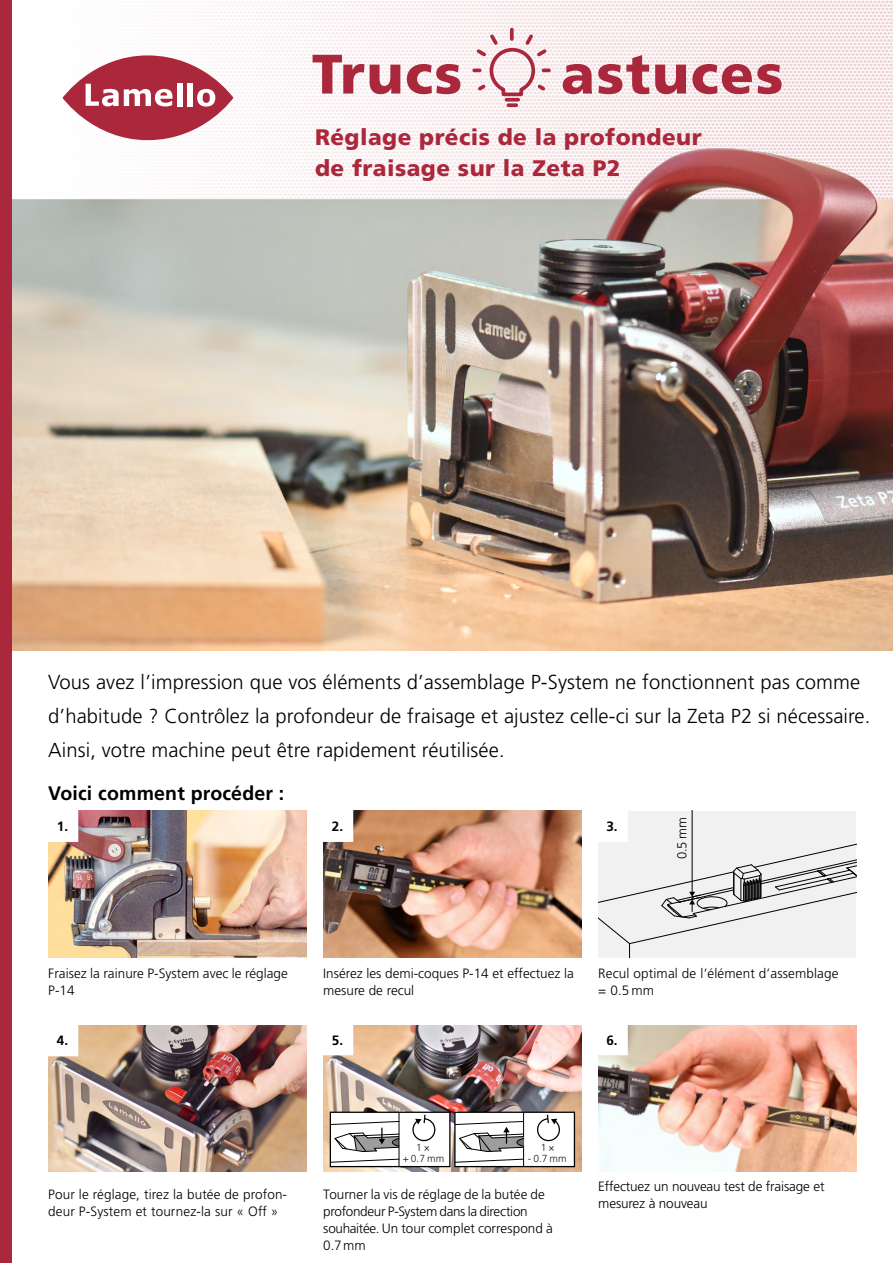
<style>
.page{position:relative;width:893px;height:1263px;background:#fff}
.page>*{position:absolute;margin:0;border:0;box-sizing:border-box;transform-origin:0 0}
.t1{font:900 55.5px "Frutiger LT Pro";letter-spacing:.03em;color:#ab273b}
.t2{font:900 22.5px/31.5px "Frutiger LT Pro";letter-spacing:.02em;color:#ab273b}
.t3{font:300 20.25px/34px "Frutiger LT Pro";letter-spacing:.005em;color:#000}
.t4{font:700 19.5px "Frutiger LT Pro";letter-spacing:.01em;color:#000}
.t5{font:300 13.5px/17px "Frutiger LT Pro";color:#000}
.t6{font:700 13.5px "Frutiger LT Pro";color:#000}
.t7{font:300 13.05px "Frutiger LT Pro";color:#000}
.t8{font:300 10.2px "Frutiger LT Pro";color:#1e181a}
</style>
<div class="page">
<img style="left:598px;top:1025px;width:258px;height:146px">
<svg style="left:62px;top:0;width:831px;height:140px"></svg>
<svg style="left:63px;top:55px;width:170px;height:85px;background:#b74758"></svg>
<div style="left:177px;top:83px;width:6px;height:23px;background:#fff"></div>
<div style="left:188px;top:83px;width:5px;height:23px;background:#fff"></div>
<svg style="left:197px;top:89px;width:18px;height:18px"></svg>
<svg style="left:86px;top:84px;width:86px;height:22px"></svg>
<img style="left:323px;top:811px;width:258px;height:146px">
<div style="left:598px;top:811px;width:258px;height:146px;background:#f1f1f1"></div>
<hr style="left:692px;top:811px;width:1px;height:82px;background:#000">
<svg style="left:598px;top:835px;width:258px;height:122px"></svg>
<img style="left:48px;top:811px;width:258px;height:146px">
<div style="left:48px;top:811px;width:29px;height:29px;background:#fff"></div>
<div style="left:323px;top:811px;width:29px;height:29px;background:#fff"></div>
<img style="left:48px;top:1025px;width:258px;height:146px">
<div style="left:48px;top:1025px;width:29px;height:30px;background:#fff"></div>
<img style="left:323px;top:1025px;width:258px;height:146px">
<div style="left:323px;top:1025px;width:29px;height:29px;background:#fff"></div>
<div style="left:598px;top:1025px;width:28px;height:29px;background:#fff"></div>
<div style="left:598px;top:811px;width:28px;height:29px;background:#fff"></div>
<div style="left:596px;top:809px;width:32px;height:33px;border:3px solid #fff"></div>
<img style="left:11px;top:140px;width:882px;height:510px">
<div style="left:330px;top:1112px;width:120px;height:54px;background:#fff"></div>
<div style="left:330px;top:1111px;width:120px;height:56px;border:1px solid #000"></div>
<svg style="left:412px;top:1115px;width:24px;height:27px"></svg>
<svg style="left:330px;top:1158px;width:69px;height:5px"></svg>
<hr style="left:399px;top:1112px;width:1px;height:54px;background:#000">
<svg style="left:330px;top:1121px;width:70px;height:31px"></svg>
<div style="left:455px;top:1112px;width:119px;height:54px;background:#fff"></div>
<div style="left:454px;top:1111px;width:121px;height:56px;border:1px solid #000"></div>
<svg style="left:537px;top:1115px;width:23px;height:27px"></svg>
<hr style="left:523px;top:1112px;width:1px;height:54px;background:#000">
<svg style="left:454px;top:1158px;width:70px;height:5px"></svg>
<svg style="left:454px;top:1121px;width:70px;height:31px"></svg>
<div style="left:0;top:0;width:11px;height:1263px;background:#ab273b"></div>
<svg style="left:473px;top:30px;width:77px;height:77px"></svg>
<h1 class="t1" style="left:312px;top:41px;width:152px">Trucs</h1>
<h1 class="t1" style="left:561px;top:41px;width:224px">astuces</h1>
<h2 class="t2" style="left:315px;top:121px;width:388px">Réglage précis de la profondeur de fraisage sur la Zeta P2</h2>
<p class="t3" style="left:48px;top:665px;width:824px">Vous avez l’impression que vos éléments d’assemblage P-System ne fonctionnent pas comme d’habitude ? Contrôlez la profondeur de fraisage et ajustez celle-ci sur la Zeta P2 si nécessaire.<br>Ainsi, votre machine peut être rapidement réutilisée.</p>
<h3 class="t4" style="left:48px;top:781px;width:238px">Voici comment procéder :</h3>
<p class="t6" style="left:57px;top:818px;width:13px">1.</p>
<p class="t6" style="left:332px;top:818px;width:13px">2.</p>
<p class="t6" style="left:606px;top:818px;width:13px">3.</p>
<p class="t7" style="left:674px;top:859px;width:43px;rotate:-90deg">0.5 mm</p>
<p class="t5" style="left:323px;top:965px;width:252px">Insérez les demi-coques P-14 et effectuez la mesure de recul</p>
<p class="t5" style="left:48px;top:965px;width:241px">Fraisez la rainure P-System avec le réglage<br>P-14</p>
<p class="t5" style="left:598px;top:965px;width:242px">Recul optimal de l’élément d’assemblage = 0.5 mm</p>
<p class="t6" style="left:57px;top:1032px;width:13px">4.</p>
<p class="t6" style="left:332px;top:1032px;width:13px">5.</p>
<p class="t6" style="left:606px;top:1032px;width:13px">6.</p>
<p class="t8" style="left:416px;top:1142px;width:15px">1 ×</p>
<p class="t8" style="left:403px;top:1153px;width:43px">+ 0.7 mm</p>
<p class="t8" style="left:541px;top:1142px;width:15px">1 ×</p>
<p class="t8" style="left:528px;top:1153px;width:40px">- 0.7 mm</p>
<p class="t5" style="left:48px;top:1186px;width:240px">Pour le réglage, tirez la butée de profon&shy;deur P-System et tournez-la sur « Off »</p>
<p class="t5" style="left:323px;top:1186px;width:231px">Tourner la vis de réglage de la butée de profondeur P-System dans la direction souhaitée. Un tour complet correspond à<br>0.7mm</p>
<p class="t5" style="left:598px;top:1178px;width:228px">Effectuez un nouveau test de fraisage et mesurez à nouveau</p>
</div>
